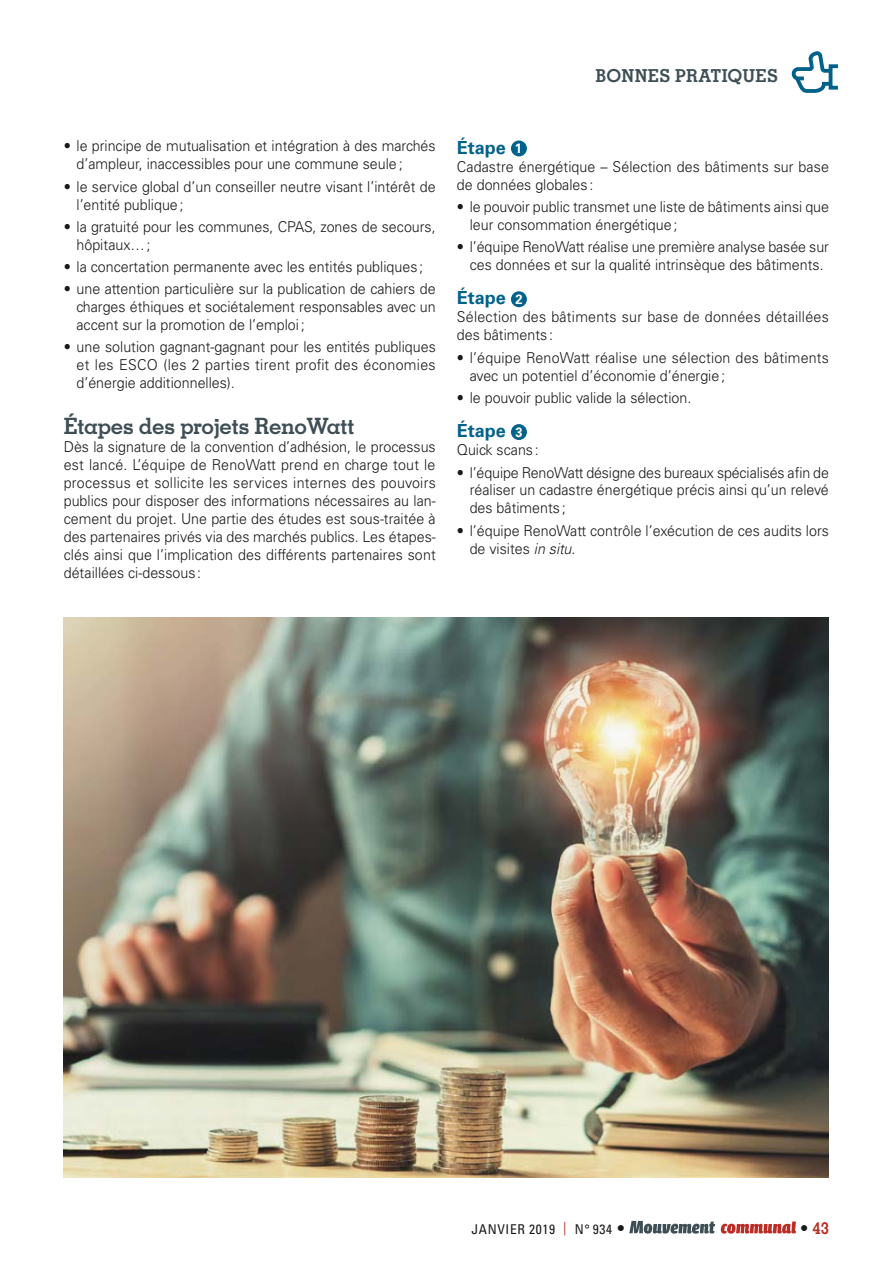
<style>
.page{position:relative;width:893px;height:1263px;background:#fff}
.page>*{position:absolute;margin:0;border:0;box-sizing:border-box;transform-origin:0 0}
.t1{font:700 22.5px "Memphis LT Std";letter-spacing:-.02em;color:#3e4e55}
.t2{font:700 18px "Univers LT Std";color:#00628b}
.t3{font:700 17.85px "Memphis LT Std";letter-spacing:.015em;color:#3e4e55}
.t4{font:700 16.5px "Memphis LT Std";color:#ba2d25}
.t5{font:300 15px/18px "Univers LT Std";color:#181a18;scale:.95 1}
.t6{font:condensed 13.5px "Univers LT Std";letter-spacing:.05em;color:#181a18}
.s1{font-size:13.5px;color:#fff}
.s2{font-style:italic}
.s3{color:#ba2d25}
.s4{font-family:"Memphis LT Std";font-weight:700;font-stretch:normal;font-size:16.5px}
.s5{color:#181a18}
</style>
<div class="page">
<svg style="left:791px;top:51px;width:38px;height:42px"></svg>
<div style="left:829px;top:64px;width:11px;height:26px;border:4px solid #00628b"></div>
<div style="left:511px;top:141px;width:16px;height:15px;background:#00628b;border-radius:50%"></div>
<div style="left:511px;top:291px;width:16px;height:16px;background:#00628b;border-radius:50%"></div>
<div style="left:511px;top:424px;width:16px;height:16px;background:#00628b;border-radius:50%"></div>
<img style="left:64px;top:617px;width:765px;height:560px">
<svg style="left:629px;top:1221px;width:86px;height:13px"></svg>
<svg style="left:721px;top:1222px;width:75px;height:12px"></svg>
<p class="t5" style="left:77px;top:138px;width:380px;text-indent:-13px">• le principe de mutualisation et intégration à des marchés d’ampleur, inaccessibles pour une commune seule ;</p>
<p class="t5" style="left:77px;top:178px;width:380px;text-indent:-13px">• le service global d’un conseiller neutre visant l’intérêt de l’entité publique ;</p>
<p class="t5" style="left:77px;top:218px;width:380px;text-indent:-13px">• la gratuité pour les communes, CPAS, zones de secours, hôpitaux… ;</p>
<p class="t5" style="left:64px;top:259px;width:380px">• la concertation permanente avec les entités publiques ;</p>
<p class="t5" style="left:77px;top:281px;width:380px;text-align:justify;text-indent:-13px">• une attention particulière sur la publication de cahiers de charges éthiques et sociétalement responsables avec un accent sur la promotion de l’emploi ;</p>
<p class="t5" style="left:77px;top:339px;width:380px;text-align:justify;text-indent:-13px">• une solution gagnant-gagnant pour les entités publiques et les ESCO (les 2 parties tirent profit des économies d’énergie additionnelles).</p>
<h1 class="t1" style="left:64px;top:416px;width:292px">Étapes des projets RenoWatt</h1>
<p class="t5" style="left:64px;top:438px;width:393px;text-align:justify">Dès la signature de la convention d’adhésion, le processus est lancé. L’équipe de RenoWatt prend en charge tout le processus et sollicite les services internes des pouvoirs publics pour disposer des informations nécessaires au lan&shy;cement du projet. Une partie des études est sous-traitée à des partenaires privés via des marchés publics. Les étapes&shy;clés ainsi que l’implication des différents partenaires sont détaillées ci-dessous :</p>
<p class="t3" style="left:596px;top:68px;width:184px">BONNES PRATIQUES</p>
<p class="t2" style="left:457px;top:140px;width:67px">Étape <span class="s1">1</span></p>
<p class="t5" style="left:457px;top:158px;width:393px">Cadastre énergétique – Sélection des bâtiments sur base de données globales :</p>
<p class="t5" style="left:470px;top:198px;width:380px;text-indent:-13px">• le pouvoir public transmet une liste de bâtiments ainsi que leur consommation énergétique ;</p>
<p class="t5" style="left:457px;top:239px;width:393px;text-align:center">• l’équipe RenoWatt réalise une première analyse basée sur ces données et sur la qualité intrinsèque des bâtiments.</p>
<p class="t2" style="left:457px;top:291px;width:67px">Étape <span class="s1">2</span></p>
<p class="t5" style="left:457px;top:309px;width:393px">Sélection des bâtiments sur base de données détaillées des bâtiments :</p>
<p class="t5" style="left:470px;top:349px;width:380px;text-indent:-13px">• l’équipe RenoWatt réalise une sélection des bâtiments avec un potentiel d’économie d’énergie ;</p>
<p class="t5" style="left:457px;top:389px;width:248px">• le pouvoir public valide la sélection.</p>
<p class="t2" style="left:457px;top:423px;width:67px">Étape <span class="s1">3</span></p>
<p class="t5" style="left:457px;top:442px;width:88px">Quick scans :</p>
<p class="t5" style="left:470px;top:464px;width:380px;text-align:justify;text-indent:-13px">• l’équipe RenoWatt désigne des bureaux spécialisés afin de réaliser un cadastre énergétique précis ainsi qu’un relevé des bâtiments ;</p>
<p class="t5" style="left:470px;top:522px;width:380px;text-indent:-13px">• l’équipe RenoWatt contrôle l’exécution de ces audits lors de visites <span class="s2">in situ</span>.</p>
<p class="t6" style="left:471px;top:1221px;width:155px">JANVIER 2019 <span class="s3">|</span> N° 934 <span class="s4">•</span></p>
<p class="t4" style="left:800px;top:1221px;width:30px"><span class="s5">•</span> 43</p>
</div>
